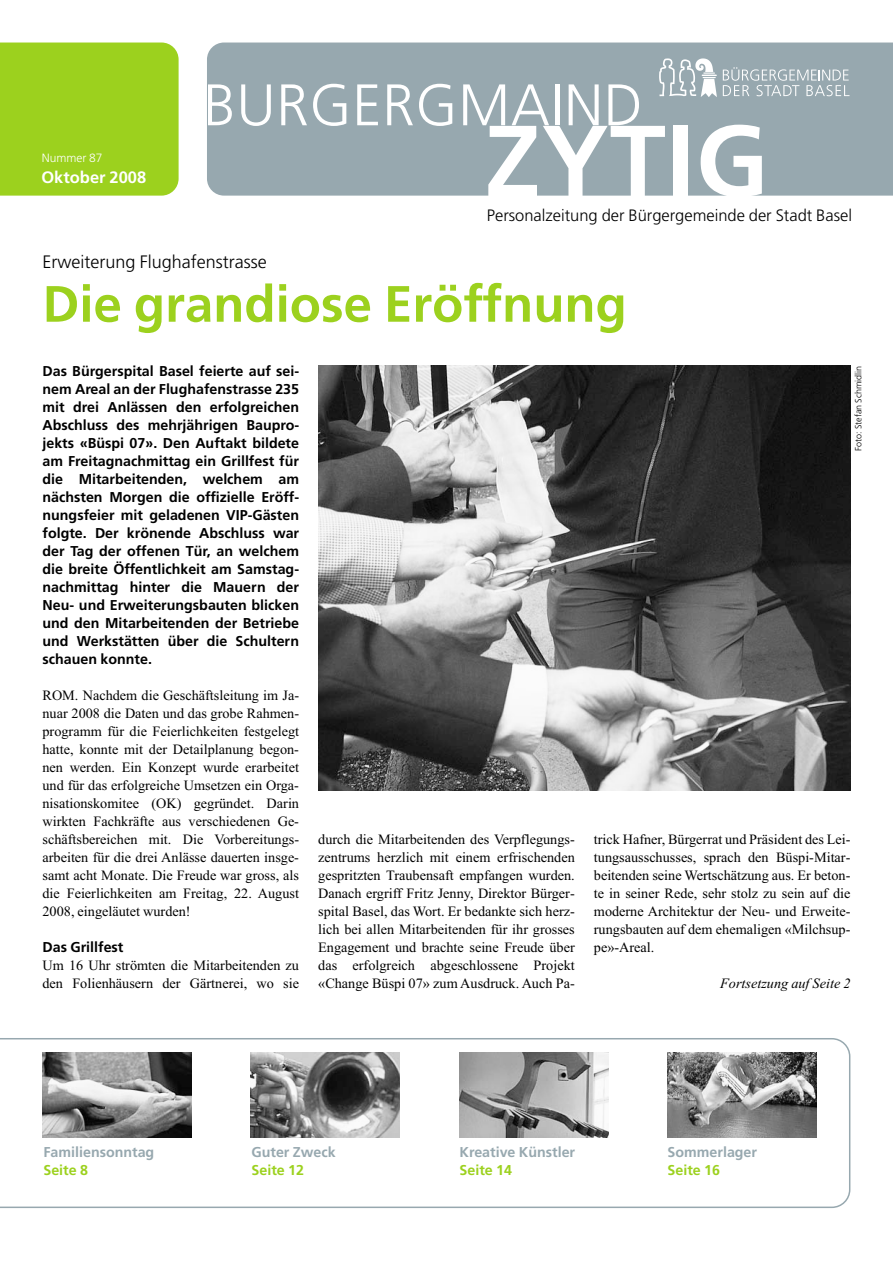
<style>
.page{position:relative;width:893px;height:1263px;background:#fff}
.page>*{position:absolute;margin:0;border:0;box-sizing:border-box;transform-origin:0 0}
.t1{font:700 100.5px "Frutiger";letter-spacing:.01em;color:#fff}
.t2{font:300 58.5px "Frutiger";letter-spacing:.01em;color:#fff}
.t3{font:700 51px "Frutiger";color:#9cd11e}
.t4{font:300 18px "Frutiger";color:#000}
.t5{font:300 16.5px "Frutiger";color:#000}
.t6{font:700 16.5px "Frutiger";color:#fff}
.t7{font:14.25px/18px "Times New Roman";color:#000;text-align:justify}
.t8{font:700 14.25px/18px "Frutiger";color:#000;text-align:justify}
.t9{font:700 14.25px "Frutiger";color:#97a8af}
.t10{font:700 14.25px "Frutiger";color:#9cd11e}
.t11{font:italic 14.25px "Times New Roman";color:#000}
.t12{font:300 12px "Frutiger";color:#fff}
.t13{font:300 9px "Frutiger";color:#000}
</style>
<div class="page">
<div style="left:0;top:43px;width:179px;height:153px;background:#9cd11e"></div>
<div style="left:207px;top:43px;width:686px;height:153px;background:#97a8af"></div>
<svg style="left:659px;top:58px;width:58px;height:39px"></svg>
<svg style="left:723px;top:67px;width:126px;height:29px;background:#abb9be"></svg>
<svg style="left:0;top:1038px;width:850px;height:170px"></svg>
<img style="left:43px;top:1053px;width:148px;height:85px">
<img style="left:251px;top:1053px;width:149px;height:85px">
<img style="left:459px;top:1053px;width:149px;height:85px">
<img style="left:668px;top:1053px;width:148px;height:85px">
<img style="left:318px;top:366px;width:532px;height:425px">
<p class="t12" style="left:42px;top:153px;width:62px">Nummer 87</p>
<p class="t6" style="left:41px;top:171px;width:106px">Oktober 2008</p>
<h2 class="t2" style="left:203px;top:81px;width:441px">BURGERGMAIND</h2>
<h1 class="t1" style="left:485px;top:121px;width:285px">ZYTIG</h1>
<p class="t5" style="left:487px;top:209px;width:367px">Personalzeitung der Bürgergemeinde der Stadt Basel</p>
<p class="t4" style="left:43px;top:254px;width:226px">Erweiterung Flughafenstrasse</p>
<h3 class="t3" style="left:43px;top:283px;width:586px">Die grandiose Eröffnung</h3>
<p class="t8" style="left:43px;top:363px;width:258px">Das Bürgerspital Basel feierte auf sei&shy;nem Areal an der Flughafenstrasse 235 mit drei Anlässen den erfolgreichen Abschluss des mehrjährigen Baupro&shy;jekts «Büspi 07». Den Auftakt bildete am Freitagnachmittag ein Grillfest für die Mitarbeitenden, welchem am nächsten Morgen die offizielle Eröff&shy;nungsfeier mit geladenen VIP-Gästen folgte. Der krönende Abschluss war der Tag der offenen Tür, an welchem die breite Öffentlichkeit am Samstag&shy;nachmittag hinter die Mauern der Neu- und Erweiterungsbauten blicken und den Mitarbeitenden der Betriebe und Werkstätten über die Schultern schauen konnte.</p>
<p class="t7" style="left:43px;top:686px;width:258px">ROM. Nachdem die Geschäftsleitung im Ja&shy;nuar 2008 die Daten und das grobe Rahmen&shy;programm für die Feierlichkeiten festgelegt hatte, konnte mit der Detailplanung begon&shy;nen werden. Ein Konzept wurde erarbeitet und für das erfolgreiche Umsetzen ein Orga&shy;nisationskomitee (OK) gegründet. Darin wirkten Fachkräfte aus verschiedenen Ge&shy;schäftsbereichen mit. Die Vorbereitungs&shy;arbeiten für die drei Anlässe dauerten insge&shy;samt acht Monate. Die Freude war gross, als die Feierlichkeiten am Freitag, 22. August 2008, eingeläutet wurden!</p>
<p class="t8" style="left:43px;top:939px;width:82px">Das Grillfest</p>
<p class="t7" style="left:43px;top:956px;width:258px">Um 16 Uhr strömten die Mitarbeitenden zu den Folienhäusern der Gärtnerei, wo sie</p>
<p class="t13" style="left:855px;top:451px;width:87px;rotate:-90deg">Foto: Stefan Schmidlin</p>
<p class="t7" style="left:318px;top:830px;width:258px">durch die Mitarbeitenden des Verpflegungs&shy;zentrums herzlich mit einem erfrischenden gespritzten Traubensaft empfangen wurden.<br>Danach ergriff Fritz Jenny, Direktor Bürger&shy;spital Basel, das Wort. Er bedankte sich herz&shy;lich bei allen Mitarbeitenden für ihr grosses Engagement und brachte seine Freude über das erfolgreich abgeschlossene Projekt «Change Büspi 07» zum Ausdruck. Auch Pa-</p>
<p class="t7" style="left:594px;top:830px;width:258px">trick Hafner, Bürgerrat und Präsident des Lei&shy;tungsausschusses, sprach den Büspi-Mitar&shy;beitenden seine Wertschätzung aus. Er beton&shy;te in seiner Rede, sehr stolz zu sein auf die moderne Architektur der Neu- und Erweite&shy;rungsbauten auf dem ehemaligen «Milchsup&shy;pe»-Areal.</p>
<p class="t11" style="left:720px;top:975px;width:132px">Fortsetzung auf Seite 2</p>
<p class="t9" style="left:43px;top:1147px;width:112px">Familiensonntag</p>
<p class="t10" style="left:43px;top:1165px;width:46px">Seite 8</p>
<p class="t9" style="left:252px;top:1147px;width:86px">Guter Zweck</p>
<p class="t10" style="left:252px;top:1165px;width:54px">Seite 12</p>
<p class="t9" style="left:460px;top:1147px;width:117px">Kreative Künstler</p>
<p class="t10" style="left:460px;top:1165px;width:54px">Seite 14</p>
<p class="t9" style="left:668px;top:1147px;width:91px">Sommerlager</p>
<p class="t10" style="left:668px;top:1165px;width:54px">Seite 16</p>
</div>
